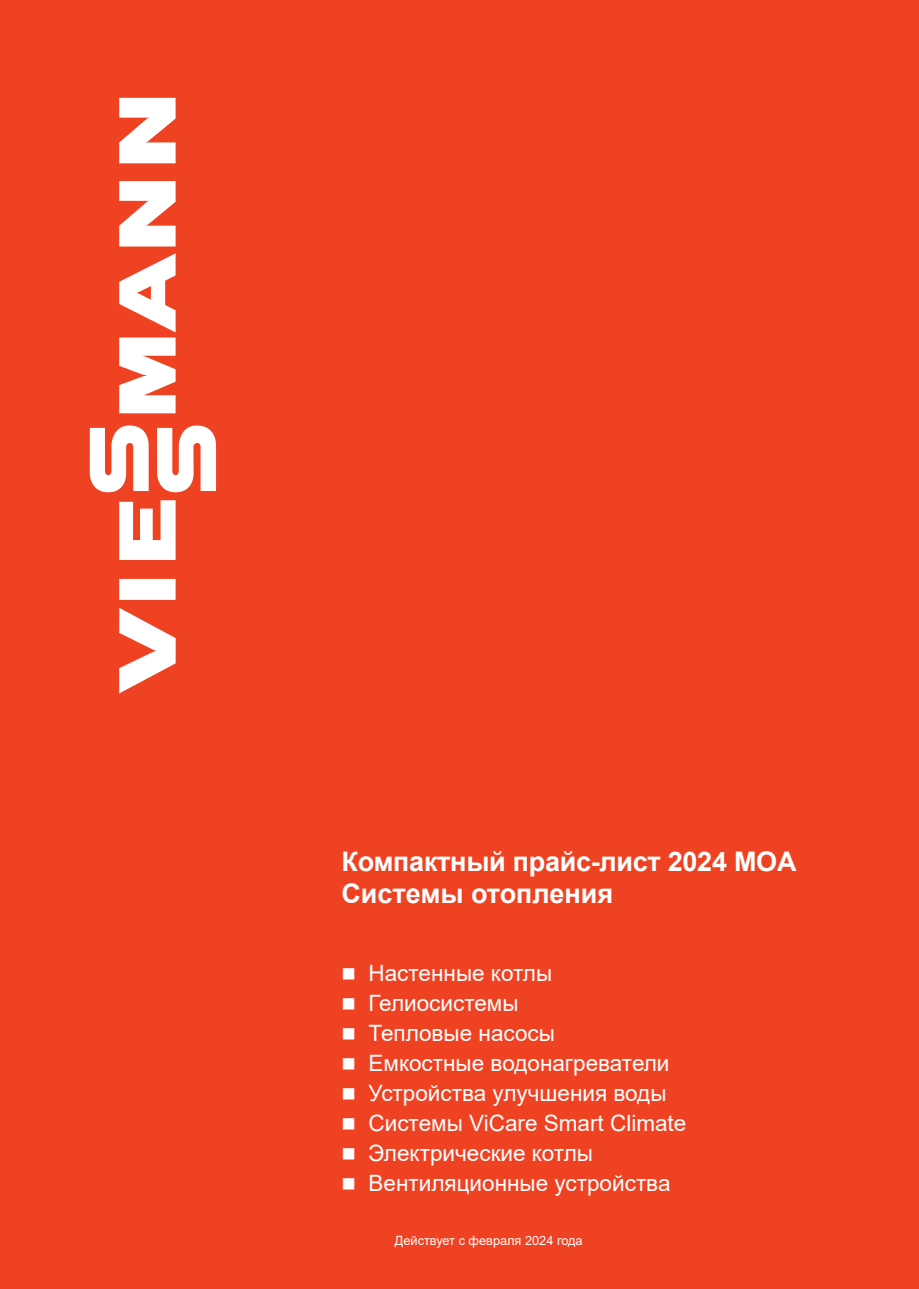
<style>
.page{position:relative;width:919px;height:1289px;background:#fff}
.page>*{position:absolute;margin:0;border:0;box-sizing:border-box;transform-origin:0 0}
.t1{font:700 27px/32.4px "Arial";letter-spacing:-.01em;color:#fff}
.t2{font:22.5px "Arial";color:#fff}
.t3{font:12.75px "Arial";color:#fff}
</style>
<div class="page">
<div style="left:0;top:0;width:918px;height:1288px;background:#ef4222"></div>
<svg style="left:90px;top:98px;width:126px;height:595px"></svg>
<p class="t1" style="left:341px;top:845px;width:456px">Компактный прайс-лист 2024 MOA<br>Системы отопления</p>
<p class="t2" style="left:341px;top:957px;width:212px">■ Настенные котлы</p>
<p class="t2" style="left:341px;top:987px;width:179px">■ Гелиосистемы</p>
<p class="t2" style="left:341px;top:1017px;width:215px">■ Тепловые насосы</p>
<p class="t2" style="left:341px;top:1047px;width:329px">■ Емкостные водонагреватели</p>
<p class="t2" style="left:341px;top:1077px;width:326px">■ Устройства улучшения воды</p>
<p class="t2" style="left:341px;top:1107px;width:346px">■ Системы ViCare Smart Climate</p>
<p class="t2" style="left:341px;top:1137px;width:253px">■ Электрические котлы</p>
<p class="t2" style="left:341px;top:1167px;width:330px">■ Вентиляционные устройства</p>
<p class="t3" style="left:395px;top:1231px;width:189px">Действует с февраля 2024 года</p>
</div>
